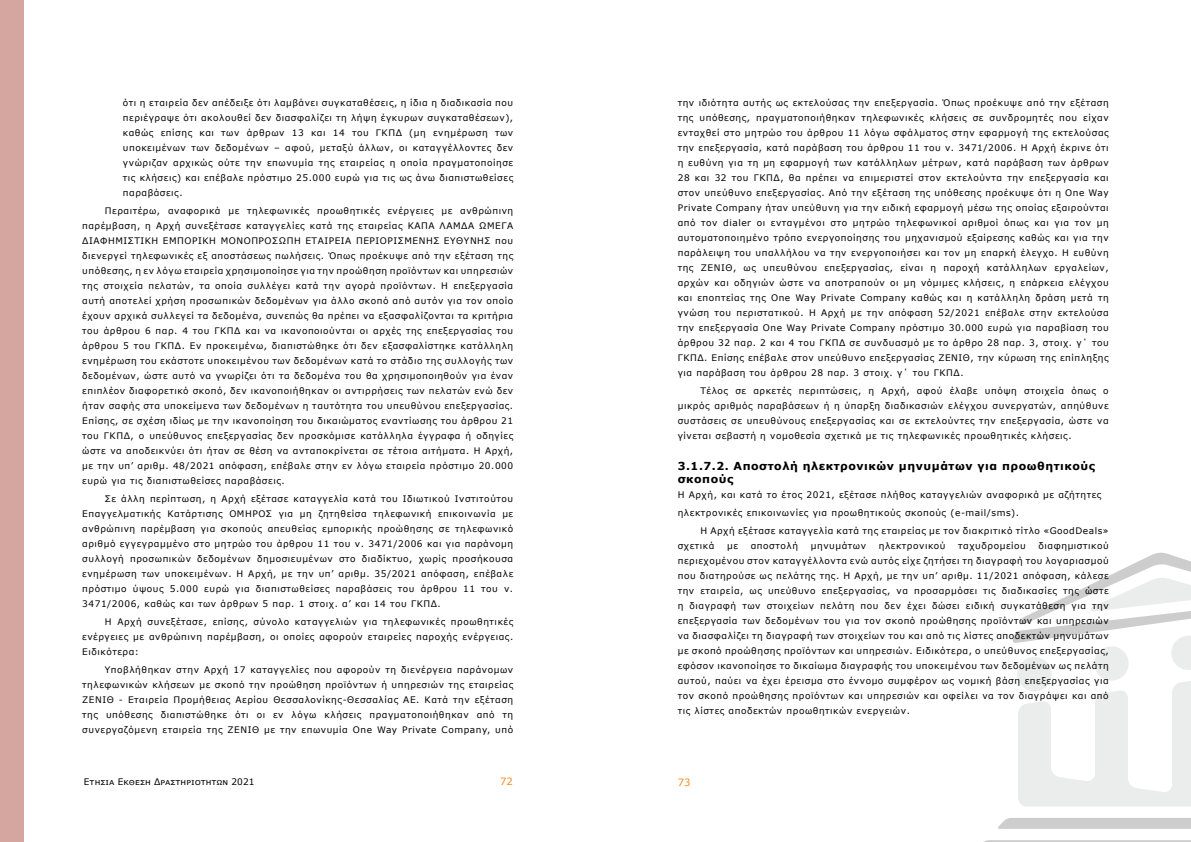
<style>
.page{position:relative;width:1191px;height:842px;background:#fff}
.page>*{position:absolute;margin:0;border:0;box-sizing:border-box;transform-origin:0 0}
.t1{font:700 11px/13.2px "Verdana";letter-spacing:.05em;color:#000}
.t2{font:10px "Verdana";color:#f68a1e}
.t3{font:9px/15px "Verdana";letter-spacing:.06em;color:#000;text-align:justify}
.t4{font:9px "Verdana";color:#000}
</style>
<div class="page">
<div style="left:998px;top:818px;width:193px;height:11px;background:#cdcdcd"></div>
<svg style="left:984px;top:840px;width:207px;height:2px"></svg>
<div style="left:1094px;top:646px;width:34px;height:35px;background:#ebecec;border-radius:50%"></div>
<div style="left:1017px;top:657px;width:34px;height:34px;background:#ebecec;border-radius:50%"></div>
<svg style="left:1018px;top:679px;width:173px;height:127px"></svg>
<svg style="left:1012px;top:552px;width:179px;height:118px"></svg>
<div style="left:0;top:0;width:23px;height:842px;background:#d5a59f"></div>
<p class="t3" style="left:123px;top:95px;width:392px">ότι η εταιρεία δεν απέδειξε ότι λαμβάνει συγκαταθέσεις, η ίδια η διαδικασία που περιέγραψε ότι ακολουθεί δεν διασφαλίζει τη λήψη έγκυρων συγκαταθέσεων), καθώς επίσης και των άρθρων 13 και 14 του ΓΚΠΔ (μη ενημέρωση των υποκειμένων των δεδομένων – αφού, μεταξύ άλλων, οι καταγγέλλοντες δεν γνώριζαν αρχικώς ούτε την επωνυμία της εταιρείας η οποία πραγματοποίησε τις κλήσεις) και επέβαλε πρόστιμο 25.000 ευρώ για τις ως άνω διαπιστωθείσες παραβάσεις.</p>
<p class="t3" style="left:82px;top:203px;width:432px;text-indent:23px">Περαιτέρω, αναφορικά με τηλεφωνικές προωθητικές ενέργειες με ανθρώπινη παρέμβαση, η Αρχή συνεξέτασε καταγγελίες κατά της εταιρείας ΚΑΠΑ ΛΑΜΔΑ ΩΜΕΓΑ ΔΙΑΦΗΜΙΣΤΙΚΗ ΕΜΠΟΡΙΚΗ ΜΟΝΟΠΡΟΣΩΠΗ ΕΤΑΙΡΕΙΑ ΠΕΡΙΟΡΙΣΜΕΝΗΣ ΕΥΘΥΝΗΣ που διενεργεί τηλεφωνικές εξ αποστάσεως πωλήσεις. Όπως προέκυψε από την εξέταση της υπόθεσης, η εν λόγω εταιρεία χρησιμοποίησε για την προώθηση προϊόντων και υπηρεσιών της στοιχεία πελατών, τα οποία συλλέγει κατά την αγορά προϊόντων. Η επεξεργασία αυτή αποτελεί χρήση προσωπικών δεδομένων για άλλο σκοπό από αυτόν για τον οποίο έχουν αρχικά συλλεγεί τα δεδομένα, συνεπώς θα πρέπει να εξασφαλίζονται τα κριτήρια του άρθρου 6 παρ. 4 του ΓΚΠΔ και να ικανοποιούνται οι αρχές της επεξεργασίας του άρθρου 5 του ΓΚΠΔ. Εν προκειμένω, διαπιστώθηκε ότι δεν εξασφαλίστηκε κατάλληλη ενημέρωση του εκάστοτε υποκειμένου των δεδομένων κατά το στάδιο της συλλογής των δεδομένων, ώστε αυτό να γνωρίζει ότι τα δεδομένα του θα χρησιμοποιηθούν για έναν επιπλέον διαφορετικό σκοπό, δεν ικανοποιήθηκαν οι αντιρρήσεις των πελατών ενώ δεν ήταν σαφής στα υποκείμενα των δεδομένων η ταυτότητα του υπευθύνου επεξεργασίας.<br>Επίσης, σε σχέση ιδίως με την ικανοποίηση του δικαιώματος εναντίωσης του άρθρου 21 του ΓΚΠΔ, ο υπεύθυνος επεξεργασίας δεν προσκόμισε κατάλληλα έγγραφα ή οδηγίες ώστε να αποδεικνύει ότι ήταν σε θέση να ανταποκρίνεται σε τέτοια αιτήματα. Η Αρχή, με την υπ’ αριθμ. 48/2021 απόφαση, επέβαλε στην εν λόγω εταιρεία πρόστιμο 20.000 ευρώ για τις διαπιστωθείσες παραβάσεις.</p>
<p class="t3" style="left:82px;top:491px;width:432px;text-indent:23px">Σε άλλη περίπτωση, η Αρχή εξέτασε καταγγελία κατά του Ιδιωτικoύ Ινστιτούτου Επαγγελματικής Κατάρτισης ΟΜΗΡΟΣ για μη ζητηθείσα τηλεφωνική επικοινωνία με ανθρώπινη παρέμβαση για σκοπούς απευθείας εμπορικής προώθησης σε τηλεφωνικό αριθμό εγγεγραμμένο στο μητρώο του άρθρου 11 του ν. 3471/2006 και για παράνομη συλλογή προσωπικών δεδομένων δημοσιευμένων στο διαδίκτυο, χωρίς προσήκουσα ενημέρωση των υποκειμένων. Η Αρχή, με την υπ’ αριθμ. 35/2021 απόφαση, επέβαλε πρόστιμο ύψους 5.000 ευρώ για διαπιστωθείσες παραβάσεις του άρθρου 11 του ν.<br>3471/2006, καθώς και των άρθρων 5 παρ. 1 στοιχ. α’ και 14 του ΓΚΠΔ.</p>
<p class="t3" style="left:82px;top:614px;width:432px;text-indent:23px">Η Αρχή συνεξέτασε, επίσης, σύνολο καταγγελιών για τηλεφωνικές προωθητικές ενέργειες με ανθρώπινη παρέμβαση, οι οποίες αφορούν εταιρείες παροχής ενέργειας.<br>Ειδικότερα:</p>
<p class="t3" style="left:82px;top:662px;width:432px;text-indent:23px">Υποβλήθηκαν στην Αρχή 17 καταγγελίες που αφορούν τη διενέργεια παράνομων τηλεφωνικών κλήσεων με σκοπό την προώθηση προϊόντων ή υπηρεσιών της εταιρείας ΖΕΝΙΘ - Εταιρεία Προμήθειας Αερίου Θεσσαλονίκης-Θεσσαλίας ΑΕ. Κατά την εξέταση της υπόθεσης διαπιστώθηκε ότι οι εν λόγω κλήσεις πραγματοποιήθηκαν από τη συνεργαζόμενη εταιρεία της ΖΕΝΙΘ με την επωνυμία One Way Private Company, υπό</p>
<p class="t3" style="left:677px;top:95px;width:432px">την ιδιότητα αυτής ως εκτελούσας την επεξεργασία. Όπως προέκυψε από την εξέταση της υπόθεσης, πραγματοποιήθηκαν τηλεφωνικές κλήσεις σε συνδρομητές που είχαν ενταχθεί στο μητρώο του άρθρου 11 λόγω σφάλματος στην εφαρμογή της εκτελούσας την επεξεργασία, κατά παράβαση του άρθρου 11 του ν. 3471/2006. Η Αρχή έκρινε ότι η ευθύνη για τη μη εφαρμογή των κατάλληλων μέτρων, κατά παράβαση των άρθρων 28 και 32 του ΓΚΠΔ, θα πρέπει να επιμεριστεί στον εκτελούντα την επεξεργασία και στον υπεύθυνο επεξεργασίας. Από την εξέταση της υπόθεσης προέκυψε ότι η One Way Private Company ήταν υπεύθυνη για την ειδική εφαρμογή μέσω της οποίας εξαιρούνται από τον dialer οι ενταγμένοι στο μητρώο τηλεφωνικοί αριθμοί όπως και για τον μη αυτοματοποιημένο τρόπο ενεργοποίησης του μηχανισμού εξαίρεσης καθώς και για την παράλειψη του υπαλλήλου να την ενεργοποιήσει και τον μη επαρκή έλεγχο. Η ευθύνη της ΖΕΝΙΘ, ως υπευθύνου επεξεργασίας, είναι η παροχή κατάλληλων εργαλείων, αρχών και οδηγιών ώστε να αποτραπούν οι μη νόμιμες κλήσεις, η επάρκεια ελέγχου και εποπτείας της One Way Private Company καθώς και η κατάλληλη δράση μετά τη γνώση του περιστατικού. Η Αρχή με την απόφαση 52/2021 επέβαλε στην εκτελούσα την επεξεργασία One Way Private Company πρόστιμο 30.000 ευρώ για παραβίαση του άρθρου 32 παρ. 2 και 4 του ΓΚΠΔ σε συνδυασμό με το άρθρο 28 παρ. 3, στοιχ. γ΄ του ΓΚΠΔ. Επίσης επέβαλε στον υπεύθυνο επεξεργασίας ZENΙΘ, την κύρωση της επίπληξης για παράβαση του άρθρου 28 παρ. 3 στοιχ. γ΄ του ΓΚΠΔ.</p>
<p class="t3" style="left:677px;top:383px;width:432px;text-indent:23px">Τέλος σε αρκετές περιπτώσεις, η Αρχή, αφού έλαβε υπόψη στοιχεία όπως ο μικρός αριθμός παραβάσεων ή η ύπαρξη διαδικασιών ελέγχου συνεργατών, απηύθυνε συστάσεις σε υπευθύνους επεξεργασίας και σε εκτελούντες την επεξεργασία, ώστε να γίνεται σεβαστή η νομοθεσία σχετικά με τις τηλεφωνικές προωθητικές κλήσεις.</p>
<p class="t1" style="left:677px;top:459px;width:419px">3.1.7.2. Αποστολή ηλεκτρονικών μηνυμάτων για προωθητικούς σκοπούς</p>
<p class="t3" style="left:677px;top:486px;width:425px;line-height:17.8px">H Αρχή, και κατά το έτος 2021, εξέτασε πλήθος καταγγελιών αναφορικά με αζήτητες ηλεκτρονικές επικοινωνίες για προωθητικούς σκοπούς (e-mail/sms).</p>
<p class="t3" style="left:677px;top:523px;width:432px;text-indent:23px">Η Αρχή εξέτασε καταγγελία κατά της εταιρείας με τον διακριτικό τίτλο «GoodDeals» σχετικά</p>
<p class="t3" style="left:677px;top:538px;width:432px;text-indent:361px">διαφημιστικού περιεχομένου στον καταγγέλλοντα ενώ αυτός είχε ζητήσει τη διαγραφή του λογαριασμού που διατηρούσε ως πελάτης της. Η Αρχή, με την υπ’ αριθμ. 11/2021 απόφαση, κάλεσε την εταιρεία, ως υπεύθυνο επεξεργασίας, να προσαρμόσει τις διαδικασίες της ώστε η διαγραφή των στοιχείων πελάτη που δεν έχει δώσει ειδική συγκατάθεση για την επεξεργασία των δεδομένων του για τον σκοπό προώθησης προϊόντων και υπηρεσιών να διασφαλίζει τη διαγραφή των στοιχείων του και από τις λίστες αποδεκτών μηνυμάτων με σκοπό προώθησης προϊόντων και υπηρεσιών. Ειδικότερα, ο υπεύθυνος επεξεργασίας, εφόσον ικανοποίησε το δικαίωμα διαγραφής του υποκειμένου των δεδομένων ως πελάτη αυτού, παύει να έχει έρεισμα στο έννομο συμφέρον ως νομική βάση επεξεργασίας για τον σκοπό προώθησης προϊόντων και υπηρεσιών και οφείλει να τον διαγράψει και από τις λίστες αποδεκτών προωθητικών ενεργειών.</p>
<p class="t3" style="left:727px;top:538px;width:12px">με</p>
<p class="t3" style="left:751px;top:538px;width:49px">αποστολή</p>
<p class="t3" style="left:810px;top:538px;width:57px">μηνυμάτων</p>
<p class="t3" style="left:878px;top:538px;width:68px">ηλεκτρονικού</p>
<p class="t3" style="left:958px;top:538px;width:69px">ταχυδρομείου</p>
<p class="t4" style="left:84px;top:776px;width:172px">Eτησια Εκθεση Δραστηριοτητων 2021</p>
<p class="t2" style="left:500px;top:774px;width:14px">72</p>
<p class="t2" style="left:677px;top:775px;width:14px">73</p>
</div>
